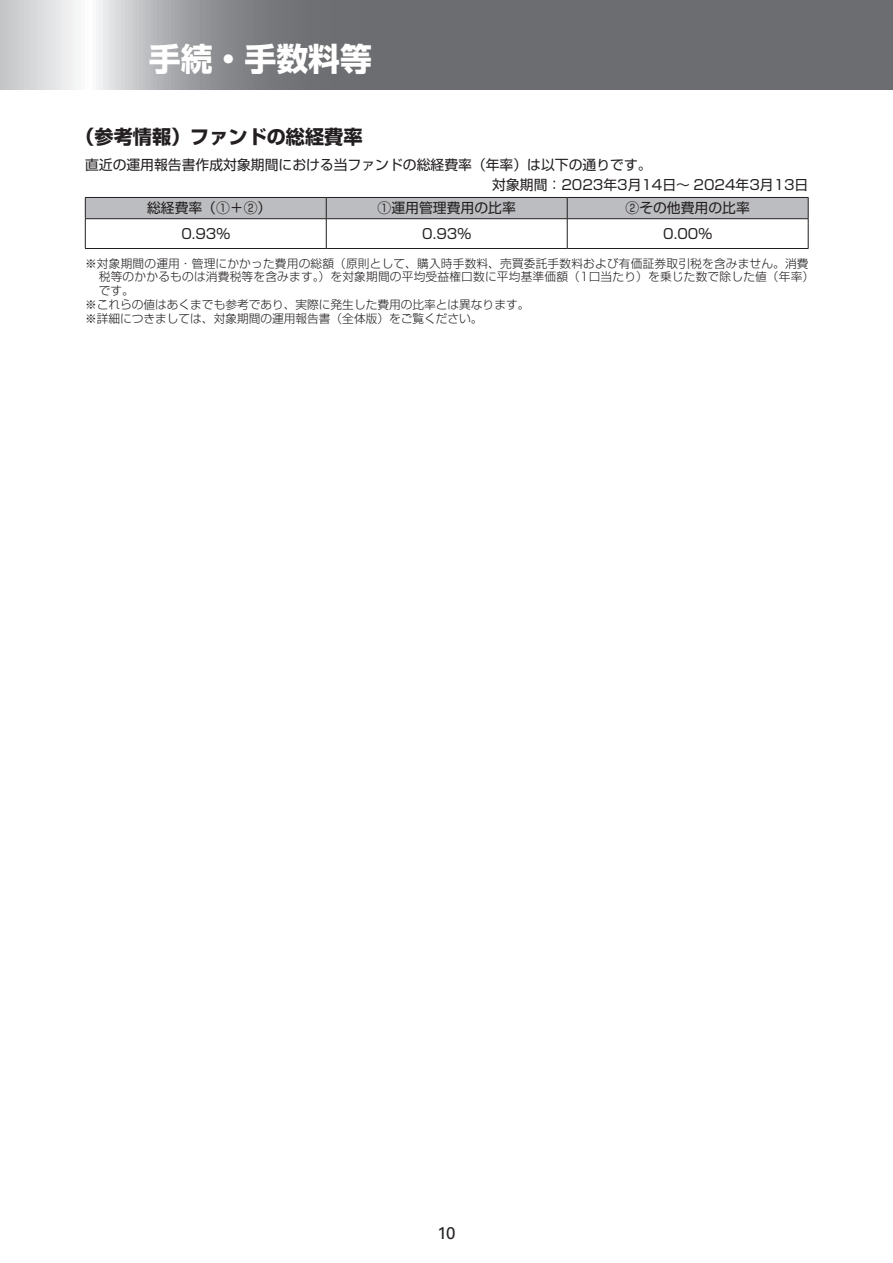
<style>
.page{position:relative;width:893px;height:1263px;background:#fff}
.page>*{position:absolute;margin:0;border:0;box-sizing:border-box;transform-origin:0 0}
.t1{font:700 31.95px "Shin Go Pr 6";color:#fff}
.t2{font:700 19.2px "Shin Go Pro";color:#231f20}
.t3{font:16.95px "Univers LT Std";color:#231f20}
.t4{font:13.8px/21px "Shin Go Pro";color:#231f20}
.t5{font:300 11.7px "Shin Go Pro";letter-spacing:.015em;color:#231f20}
</style>
<div class="page">
<svg style="left:0;top:0;width:893px;height:89px;background:#858689"></svg>
<svg style="left:85px;top:197px;width:724px;height:51px"></svg>
<hr style="left:85px;top:248px;width:241px;height:1px;background:#231f20">
<hr style="left:326px;top:248px;width:241px;height:1px;background:#231f20">
<hr style="left:567px;top:248px;width:241px;height:1px;background:#231f20">
<h1 class="t1" style="left:149px;top:33px;width:225px">手続・手数料等</h1>
<h2 class="t2" style="left:75px;top:122px;width:289px">（参考情報）ファンドの総経費率</h2>
<p class="t4" style="left:492px;top:152px;width:318px;text-indent:-407px">直近の運用報告書作成対象期間における当ファンドの総経費率（年率）は以下の通りです。<br>対象期間：2023年3月14日～ 2024年3月13日</p>
<p class="t4" style="left:147px;top:196px;width:126px">総経費率（①＋②）</p>
<p class="t4" style="left:378px;top:196px;width:140px">①運用管理費用の比率</p>
<p class="t4" style="left:625px;top:196px;width:126px">②その他費用の比率</p>
<p class="t4" style="left:181px;top:221px;width:50px">0.93％</p>
<p class="t4" style="left:422px;top:221px;width:50px">0.93％</p>
<p class="t4" style="left:663px;top:221px;width:50px">0.00％</p>
<p class="t5" style="left:85px;top:253px;width:725px">※対象期間の運用・管理にかかった費用の総額（原則として、購入時手数料、売買委託手数料および有価証券取引税を含みません。消費</p>
<p class="t5" style="left:99px;top:267px;width:717px">税等のかかるものは消費税等を含みます。）を対象期間の平均受益権口数に平均基準価額（1口当たり）を乗じた数で除した値（年率）</p>
<p class="t5" style="left:99px;top:281px;width:37px">です。</p>
<p class="t5" style="left:85px;top:295px;width:446px">※これらの値はあくまでも参考であり、実際に発生した費用の比率とは異なります。</p>
<p class="t5" style="left:85px;top:309px;width:399px">※詳細につきましては、対象期間の運用報告書（全体版）をご覧ください。</p>
<h3 class="t3" style="left:437px;top:1223px;width:19px">10</h3>
</div>
